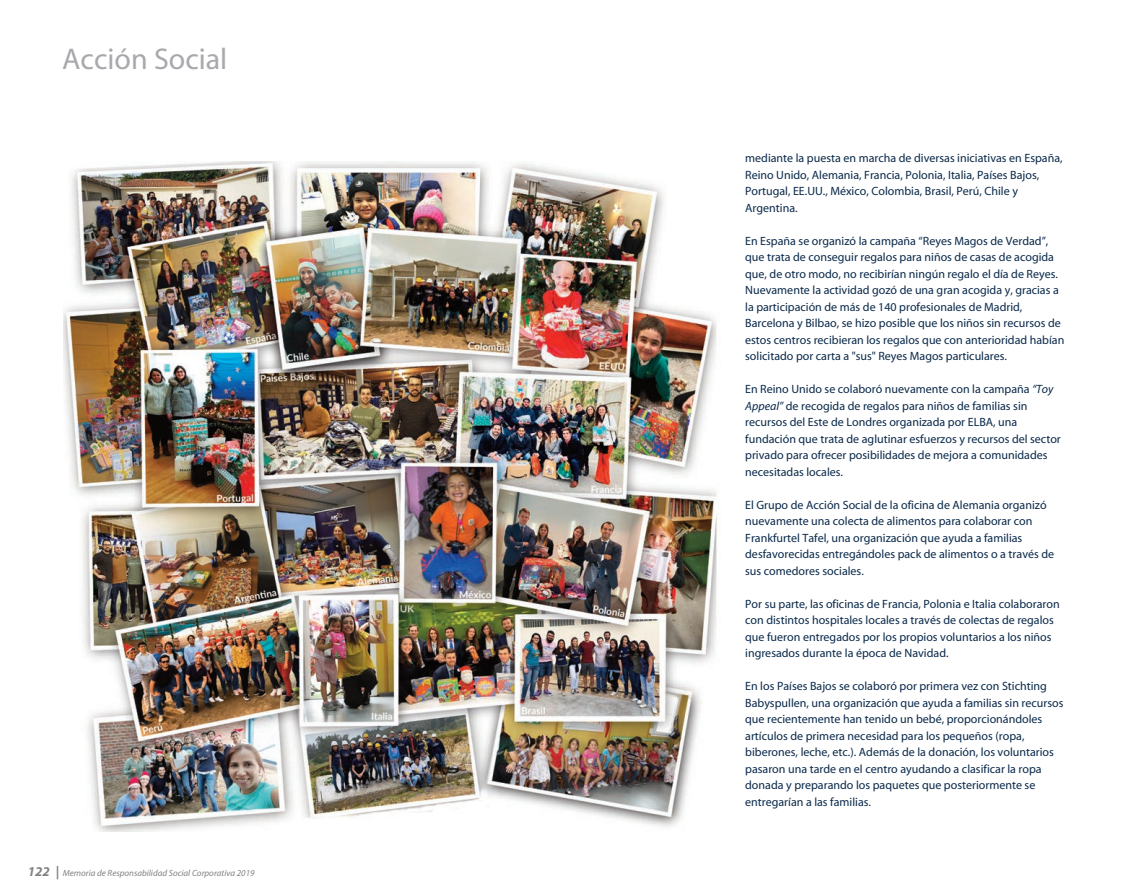
<style>
.page{position:relative;width:1146px;height:893px;background:#fff}
.page>*{position:absolute;margin:0;border:0;box-sizing:border-box;transform-origin:0 0}
.t1{font:30px "Myriad";color:#a8a9ad}
.t2{font:12px/16.5px "Myriad";color:#0a294a}
.t3{font:italic 9px "Myriad";color:#808285}
.s1{font-weight:700;font-size:13.5px}
.s2{font-style:italic}
</style>
<div class="page">
<img style="left:63px;top:162px;width:654px;height:670px">
<h1 class="t1" style="left:62px;top:44px;width:166px">Acción Social</h1>
<p class="t3" style="left:28px;top:868px;width:228px"><span class="s1">122 |</span> Memoria de Responsabilidad Social Corporativa 2019</p>
<p class="t2" style="left:745px;top:150px;width:319px">mediante la puesta en marcha de diversas iniciativas en España, Reino Unido, Alemania, Francia, Polonia, Italia, Países Bajos, Portugal, EE.UU., México, Colombia, Brasil, Perú, Chile y Argentina.</p>
<p class="t2" style="left:745px;top:233px;width:320px">En España se organizó la campaña “Reyes Magos de Verdad”, que trata de conseguir regalos para niños de casas de acogida que, de otro modo, no recibirían ningún regalo el día de Reyes.<br>Nuevamente la actividad gozó de una gran acogida y, gracias a la participación de más de 140 profesionales de Madrid, Barcelona y Bilbao, se hizo posible que los niños sin recursos de estos centros recibieran los regalos que con anterioridad habían solicitado por carta a "sus" Reyes Magos particulares.</p>
<p class="t2" style="left:745px;top:381px;width:317px">En Reino Unido se colaboró nuevamente con la campaña <span class="s2">“Toy Appeal”</span> de recogida de regalos para niños de familias sin recursos del Este de Londres organizada por ELBA, una fundación que trata de aglutinar esfuerzos y recursos del sector privado para ofrecer posibilidades de mejora a comunidades necesitadas locales.</p>
<p class="t2" style="left:745px;top:497px;width:310px">El Grupo de Acción Social de la oficina de Alemania organizó nuevamente una colecta de alimentos para colaborar con Frankfurtel Tafel, una organización que ayuda a familias desfavorecidas entregándoles pack de alimentos o a través de sus comedores sociales.</p>
<p class="t2" style="left:745px;top:596px;width:316px">Por su parte, las oficinas de Francia, Polonia e Italia colaboraron con distintos hospitales locales a través de colectas de regalos que fueron entregados por los propios voluntarios a los niños ingresados durante la época de Navidad.</p>
<p class="t2" style="left:745px;top:678px;width:320px">En los Países Bajos se colaboró por primera vez con Stichting Babyspullen, una organización que ayuda a familias sin recursos que recientemente han tenido un bebé, proporcionándoles artículos de primera necesidad para los pequeños (ropa, biberones, leche, etc.). Además de la donación, los voluntarios pasaron una tarde en el centro ayudando a clasificar la ropa donada y preparando los paquetes que posteriormente se entregarían a las familias.</p>
</div>
